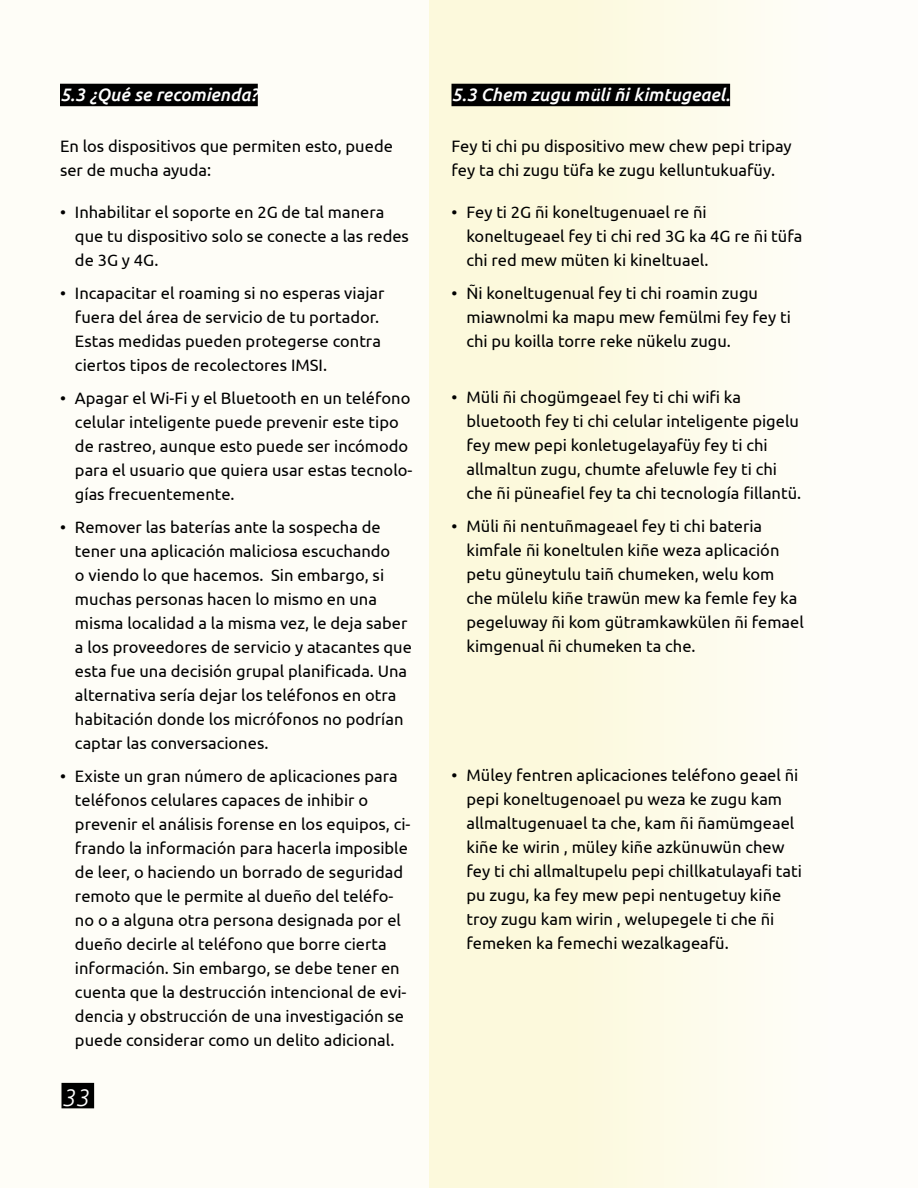
<style>
.page{position:relative;width:918px;height:1188px;background:#fefdf7}
.page>*{position:absolute;margin:0;border:0;box-sizing:border-box;transform-origin:0 0}
.t1{font:italic 300 24px "Ubuntu";color:#fff}
.t2{font:italic 500 18px "Ubuntu";color:#fff}
.t3{font:16.5px/24px "Ubuntu";color:#000}
</style>
<div class="page">
<div style="left:430px;top:0;width:488px;height:1188px;background:linear-gradient(to right,#fbf8d5,#fefefe)"></div>
<div style="left:62px;top:1083px;width:32px;height:25px;background:#000"></div>
<div style="left:452px;top:84px;width:278px;height:22px;background:#000"></div>
<div style="left:60px;top:84px;width:198px;height:22px;background:#000"></div>
<p class="t2" style="left:60px;top:84px;width:199px">5.3 ¿Qué se recomienda?</p>
<p class="t3" style="left:60px;top:134px;width:334px">En los dispositivos que permiten esto, puede ser de mucha ayuda:</p>
<p class="t3" style="left:75px;top:200px;width:335px;text-indent:-15px">• Inhabilitar el soporte en 2G de tal manera que tu dispositivo solo se conecte a las redes de 3G y 4G.</p>
<p class="t3" style="left:75px;top:281px;width:311px;text-indent:-15px">• Incapacitar el roaming si no esperas viajar fuera del área de servicio de tu portador.<br>Estas medidas pueden protegerse contra ciertos tipos de recolectores IMSI.</p>
<p class="t3" style="left:75px;top:386px;width:339px;text-indent:-15px">• Apagar el Wi-Fi y el Bluetooth en un teléfono celular inteligente puede prevenir este tipo de rastreo, aunque esto puede ser incómodo para el usuario que quiera usar estas tecnolo&shy;gías frecuentemente.</p>
<p class="t3" style="left:75px;top:515px;width:338px;text-indent:-15px">• Remover las baterías ante la sospecha de tener una aplicación maliciosa escuchando<br>o viendo lo que hacemos. Sin embargo, si muchas personas hacen lo mismo en una misma localidad a la misma vez, le deja saber a los proveedores de servicio y atacantes que esta fue una decisión grupal planificada. Una alternativa sería dejar los teléfonos en otra habitación donde los micrófonos no podrían captar las conversaciones.</p>
<p class="t3" style="left:75px;top:764px;width:337px;text-indent:-15px">• Existe un gran número de aplicaciones para teléfonos celulares capaces de inhibir o prevenir el análisis forense en los equipos, ci&shy;frando la información para hacerla imposible de leer, o haciendo un borrado de seguridad remoto que le permite al dueño del teléfo&shy;no o a alguna otra persona designada por el dueño decirle al teléfono que borre cierta información. Sin embargo, se debe tener en cuenta que la destrucción intencional de evi&shy;dencia y obstrucción de una investigación se puede considerar como un delito adicional.</p>
<h1 class="t1" style="left:62px;top:1083px;width:29px">33</h1>
<p class="t2" style="left:452px;top:84px;width:280px">5.3 Chem zugu müli ñi kimtugeael.</p>
<p class="t3" style="left:452px;top:134px;width:342px">Fey ti chi pu dispositivo mew chew pepi tripay fey ta chi zugu tüfa ke zugu kelluntukuafüy.</p>
<p class="t3" style="left:466px;top:200px;width:337px;text-indent:-15px">• Fey ti 2G ñi koneltugenuael re ñi koneltugeael fey ti chi red 3G ka 4G re ñi tüfa chi red mew müten ki kineltuael.</p>
<p class="t3" style="left:466px;top:281px;width:326px;text-indent:-15px">• Ñi koneltugenual fey ti chi roamin zugu miawnolmi ka mapu mew femülmi fey fey ti chi pu koilla torre reke nükelu zugu.</p>
<p class="t3" style="left:466px;top:384px;width:336px;text-indent:-15px">• Müli ñi chogümgeael fey ti chi wifi ka bluetooth fey ti chi celular inteligente pigelu fey mew pepi konletugelayafüy fey ti chi allmaltun zugu, chumte afeluwle fey ti chi che ñi püneafiel fey ta chi tecnología fillantü.</p>
<p class="t3" style="left:466px;top:513px;width:339px;text-indent:-15px">• Müli ñi nentuñmageael fey ti chi bateria kimfale ñi koneltulen kiñe weza aplicación petu güneytulu taiñ chumeken, welu kom che mülelu kiñe trawün mew ka femle fey ka pegeluway ñi kom gütramkawkülen ñi femael kimgenual ñi chumeken ta che.</p>
<p class="t3" style="left:466px;top:762px;width:337px;text-indent:-15px">• Müley fentren aplicaciones teléfono geael ñi pepi koneltugenoael pu weza ke zugu kam allmaltugenuael ta che, kam ñi ñamümgeael kiñe ke wirin , müley kiñe azkünuwün chew fey ti chi allmaltupelu pepi chillkatulayafi tati pu zugu, ka fey mew pepi nentugetuy kiñe troy zugu kam wirin , welupegele ti che ñi femeken ka femechi wezalkageafü.</p>
</div>
